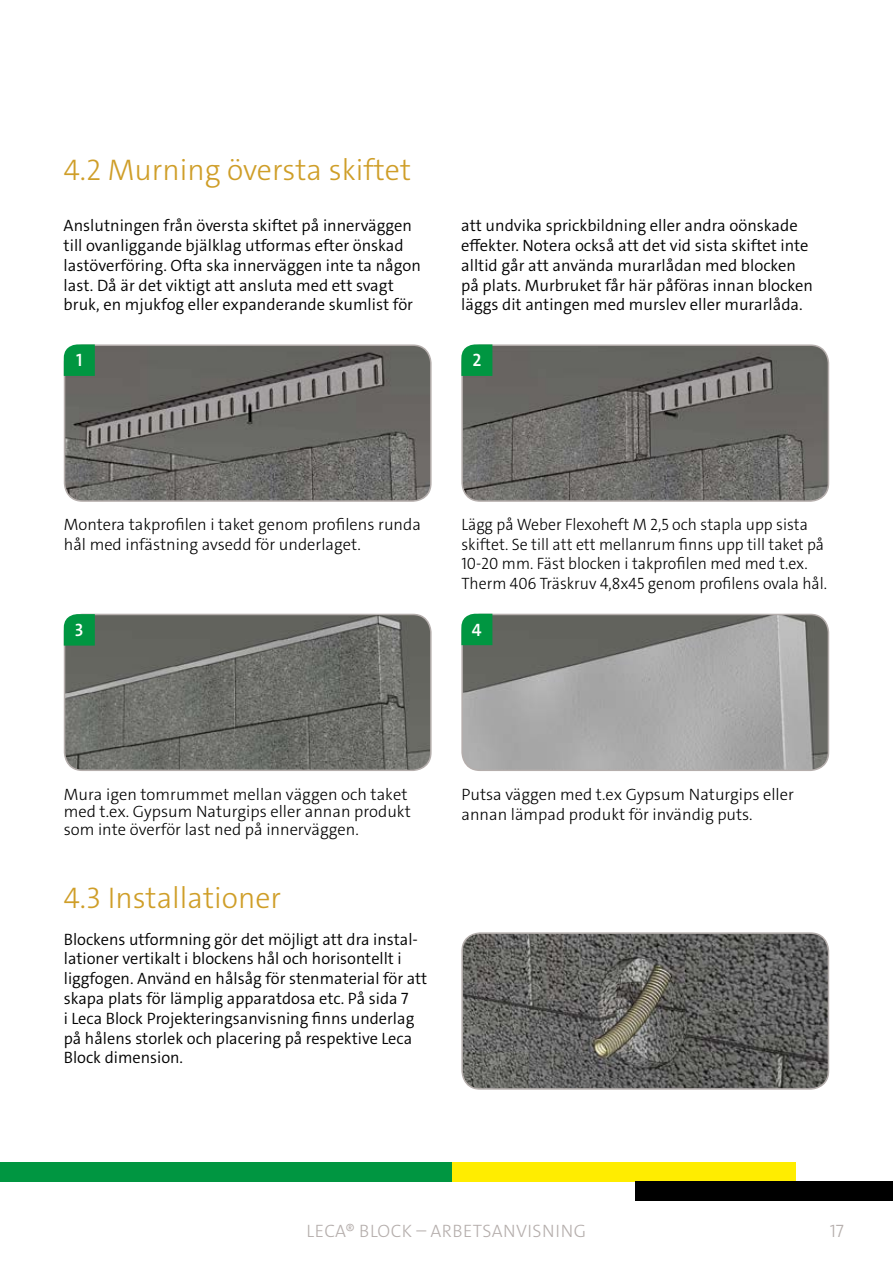
<style>
.page{position:relative;width:893px;height:1263px;background:#fff}
.page>*{position:absolute;margin:0;border:0;box-sizing:border-box;transform-origin:0 0}
.t1{font:300 30px "The Sans C4 s";color:#cf9e28}
.t2{font:300 18px "The Sans C4 s";letter-spacing:.025em;color:#b5aeac}
.t3{font:600 18px "The Sans C4 s";color:#fff}
.t4{font:300 16.5px/19.8px "The Sans C4 s";color:#000}
.t5{font:300 16.5px/19.8px "The Sans C4 s";color:#000}
.t6{font:300 16.5px/19.8px "The Sans C4 s";color:#000;scale:.96 1}
</style>
<div class="page">
<div style="left:0;top:1162px;width:453px;height:19px;background:#009641"></div>
<div style="left:453px;top:1162px;width:343px;height:19px;background:#ffed00"></div>
<div style="left:635px;top:1181px;width:257px;height:20px;background:#000"></div>
<img style="left:65px;top:347px;width:364px;height:154px">
<div style="left:64px;top:344px;width:368px;height:158px;border:2px solid #b5aeac;border-radius:18px"></div>
<img style="left:65px;top:614px;width:364px;height:156px">
<div style="left:64px;top:614px;width:368px;height:157px;border:2px solid #b5aeac;border-radius:18px"></div>
<img style="left:464px;top:614px;width:364px;height:156px">
<div style="left:461px;top:614px;width:368px;height:157px;border:2px solid #b5aeac;border-radius:18px"></div>
<img style="left:464px;top:346px;width:364px;height:153px">
<div style="left:461px;top:344px;width:368px;height:158px;border:2px solid #b5aeac;border-radius:18px"></div>
<svg style="left:461px;top:344px;width:31px;height:32px"></svg>
<svg style="left:64px;top:344px;width:31px;height:32px"></svg>
<svg style="left:64px;top:614px;width:31px;height:32px"></svg>
<svg style="left:461px;top:614px;width:31px;height:31px"></svg>
<img style="left:464px;top:933px;width:364px;height:154px">
<div style="left:461px;top:932px;width:368px;height:158px;border:2px solid #b5aeac;border-radius:18px"></div>
<h1 class="t1" style="left:64px;top:150px;width:349px">4.2 Murning översta skiftet</h1>
<p class="t4" style="left:64px;top:216px;width:359px">Anslutningen från översta skiftet på innerväggen till ovanliggande bjälklag utformas efter önskad lastöverföring. Ofta ska innerväggen inte ta någon last. Då är det viktigt att ansluta med ett svagt bruk, en mjukfog eller expanderande skumlist för</p>
<p class="t4" style="left:461px;top:216px;width:353px">att undvika sprickbildning eller andra oönskade effekter. Notera också att det vid sista skiftet inte alltid går att använda murarlådan med blocken på plats. Murbruket får här påföras innan blocken läggs dit antingen med murslev eller murarlåda.</p>
<p class="t3" style="left:76px;top:348px;width:8px">1</p>
<p class="t3" style="left:472px;top:349px;width:10px">2</p>
<p class="t5" style="left:64px;top:514px;width:359px">Montera takprofilen i taket genom profilens runda hål med infästning avsedd för underlaget.</p>
<p class="t6" style="left:461px;top:514px;width:383px">Lägg på Weber Flexoheft M 2,5 och stapla upp sista skiftet. Se till att ett mellanrum finns upp till taket på 10-20 mm. Fäst blocken i takprofilen med med t.ex.<br>Therm 406 Träskruv 4,8x45 genom profilens ovala hål.</p>
<p class="t3" style="left:75px;top:618px;width:10px">3</p>
<p class="t3" style="left:472px;top:618px;width:11px">4</p>
<p class="t5" style="left:64px;top:786px;width:348px;line-height:17.2px">Mura igen tomrummet mellan väggen och taket med t.ex. Gypsum Naturgips eller annan produkt som inte överför last ned på innerväggen.</p>
<p class="t5" style="left:461px;top:785px;width:334px">Putsa väggen med t.ex Gypsum Naturgips eller annan lämpad produkt för invändig puts.</p>
<h1 class="t1" style="left:64px;top:879px;width:219px">4.3 Installationer</h1>
<p class="t4" style="left:64px;top:929px;width:365px">Blockens utformning gör det möjligt att dra instal&shy;lationer vertikalt i blockens hål och horisontellt i liggfogen. Använd en hålsåg för stenmaterial för att skapa plats för lämplig apparatdosa etc. På sida 7<br>i Leca Block Projekteringsanvisning finns underlag på hålens storlek och placering på respektive Leca Block dimension.</p>
<p class="t2" style="left:307px;top:1219px;width:281px">LECA® BLOCK – ARBETSANVISNING</p>
<p class="t2" style="left:830px;top:1219px;width:16px">17</p>
</div>
